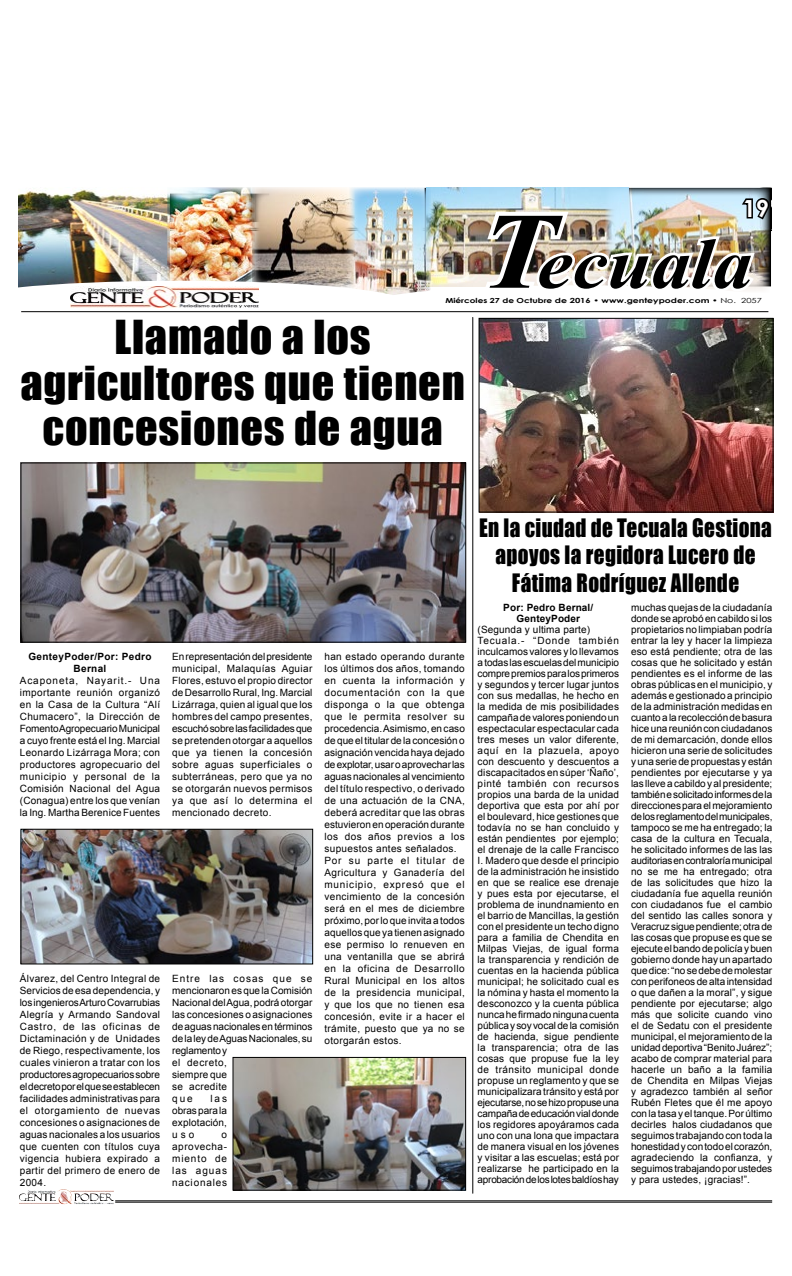
<style>
.page{position:relative;width:792px;height:1276px;background:#fff}
.page>*{position:absolute;margin:0;border:0;box-sizing:border-box;transform-origin:0 0}
.t1{font:italic 700 108.6px "Times New Roman";color:#000;scale:1.1 1}
.t2{font:italic 700 71.7px "Times New Roman";color:#000;scale:1.1 1}
.t3{font:43px/45.7px "Impact";letter-spacing:.02em;color:#000;text-align:center}
.t4{font:700 25.2px "Century Gothic";color:#fff;scale:1.14 1}
.t5{font:700 23.6px "Century Gothic";color:#fff}
.t6{font:23.3px/27.6px "Impact";letter-spacing:.02em;color:#000;text-align:center;scale:.91 1}
.t7{font:10px/11px "Arial";letter-spacing:.015em;color:#000;text-align:justify}
.t8{font:10px/12px "Arial";letter-spacing:.035em;color:#000}
.t9{font:700 10px/12px "Arial";letter-spacing:.025em;color:#000;text-align:center}
.t10{font:700 7px "Century Gothic";color:#000;scale:1.29 1}
.s1{font-weight:400}
</style>
<div class="page">
<hr style="left:115px;top:1200px;width:657px;height:1px;background:#000">
<hr style="left:115px;top:1201px;width:657px;height:1px;background:#000">
<img style="left:57px;top:1189px;width:15px;height:12px">
<img style="left:431px;top:188px;width:47px;height:98px">
<img style="left:18px;top:189px;width:149px;height:92px">
<img style="left:167px;top:188px;width:86px;height:93px">
<img style="left:354px;top:188px;width:77px;height:104px">
<img style="left:253px;top:188px;width:101px;height:93px">
<svg style="left:18px;top:281px;width:392px;height:32px"></svg>
<img style="left:71px;top:286px;width:187px;height:22px">
<div style="left:368px;top:285px;width:421px;height:37px;background:#fff;border-radius:50%"></div>
<hr style="left:21px;top:311px;width:747px;height:1px;background:#000">
<img style="left:478px;top:187px;width:294px;height:104px">
<img style="left:22px;top:464px;width:442px;height:176px">
<div style="left:20px;top:462px;width:446px;height:180px;border:1px solid #000"></div>
<hr style="left:472px;top:317px;width:1px;height:876px;background:#000">
<img style="left:22px;top:830px;width:289px;height:132px">
<div style="left:20px;top:828px;width:293px;height:136px;border:1px solid #000"></div>
<img style="left:235px;top:1059px;width:229px;height:129px">
<div style="left:233px;top:1057px;width:233px;height:133px;border:1px solid #000"></div>
<img style="left:481px;top:320px;width:291px;height:190px">
<div style="left:479px;top:318px;width:295px;height:194px;border:1px solid #000"></div>
<h3 class="t4" style="left:741px;top:188px;width:30px">19</h3>
<h3 class="t5" style="left:743px;top:190px;width:28px">19</h3>
<h1 class="t1" style="left:480px;top:176px;width:68px">T</h1>
<h2 class="t2" style="left:538px;top:214px;width:197px">ecuala</h2>
<p class="t10" style="left:445px;top:295px;width:247px">Miércoles 27 de Octubre de 2016 • www.genteypoder.com • <span class="s1">No. 2057</span></p>
<h3 class="t3" style="left:20px;top:313px;width:446px">Llamado a los agricultores que tienen concesiones de agua</h3>
<p class="t9" style="left:28px;top:651px;width:125px">GenteyPoder/Por: Pedro<br>Bernal</p>
<p class="t7" style="left:20px;top:675px;width:142px;line-height:12px">Acaponeta, Nayarit.- Una importante reunión organizó en la Casa de la Cultura “Alí Chumacero”, la Dirección de Fomento Agropecuario Municipal a cuyo frente está el Ing. Marcial Leonardo Lizárraga Mora; con productores agropecuario del municipio y personal de la Comisión Nacional del Agua (Conagua) entre los que venían la Ing. Martha Berenice Fuentes</p>
<p class="t7" style="left:20px;top:972px;width:142px;line-height:12px">Álvarez, del Centro Integral de Servicios de esa dependencia, y los ingenieros Arturo Covarrubias Alegría y Armando Sandoval Castro, de las oficinas de Dictaminación y de Unidades de Riego, respectivamente, los cuales vinieron a tratar con los productores agropecuarios sobre el decreto por el que se establecen facilidades administrativas para el otorgamiento de nuevas concesiones o asignaciones de aguas nacionales a los usuarios que cuenten con títulos cuya vigencia hubiera expirado a partir del primero de enero de 2004.</p>
<p class="t7" style="left:172px;top:650px;width:142px;line-height:12px">En representación del presidente municipal, Malaquías Aguiar Flores, estuvo el propio director de Desarrollo Rural, Ing. Marcial Lizárraga, quien al igual que los hombres del campo presentes, escuchó sobre las facilidades que se pretenden otorgar a aquellos que ya tienen la concesión sobre aguas superficiales o subterráneas, pero que ya no se otorgarán nuevos permisos ya que así lo determina el mencionado decreto.</p>
<p class="t7" style="left:172px;top:972px;width:142px;line-height:12px;text-align:left">Entre las cosas que se mencionaron es que la Comisión<br>Nacional del Agua, podrá otorgar las concesiones o asignaciones de aguas nacionales en términos de la ley de Aguas Nacionales, su reglamento y<br>el decreto,<br>siempre que<br>se acredite<br>que</p>
<p class="t7" style="left:172px;top:1092px;width:56px;line-height:12px;text-indent:38px">las obras para la explotación, uso</p>
<p class="t7" style="left:172px;top:1128px;width:56px;line-height:12px;text-indent:49px">o aprovecha&shy;miento de las aguas nacionales</p>
<p class="t8" style="left:325px;top:650px;width:142px">han estado operando durante los últimos dos años, tomando en cuenta la información y documentación con la que disponga o la que obtenga que le permita resolver su procedencia. Asimismo, en caso de que el titular de la concesión o asignación vencida haya dejado de explotar, usar o aprovechar las aguas nacionales al vencimiento del título respectivo, o derivado de una actuación de la CNA, deberá acreditar que las obras estuvieron en operación durante los dos años previos a los supuestos antes señalados.<br>Por su parte el titular de<br>Agricultura y Ganadería del municipio, expresó que el vencimiento de la concesión será en el mes de diciembre próximo, por lo que invita a todos aquellos que ya tienen asignado ese permiso lo renueven en una ventanilla que se abrirá en la oficina de Desarrollo<br>Rural Municipal en los altos de la presidencia municipal, y que los que no tienen esa concesión, evite ir a hacer el trámite, puesto que ya no se otorgarán estos.</p>
<h3 class="t6" style="left:479px;top:513px;width:323px">En la ciudad de Tecuala Gestiona apoyos la regidora Lucero de<br>Fátima Rodríguez Allende</h3>
<p class="t9" style="left:503px;top:601px;width:92px;line-height:11px">Por: Pedro Bernal/<br>GenteyPoder</p>
<p class="t7" style="left:478px;top:623px;width:143px;text-align:left">(Segunda y ultima parte)<br>Tecuala.- “Donde también inculcamos valores y lo llevamos a todas las escuelas del municipio compre premios para los primeros y segundos y tercer lugar juntos con sus medallas, he hecho en la medida de mis posibilidades campaña de valores poniendo un espectacular espectacular cada tres meses un valor diferente, aquí en la plazuela, apoyo con descuento y descuentos a discapacitados en súper ‘Ñaño’, pinté también con recursos propios una barda de la unidad deportiva que esta por ahí por el boulevard, hice gestiones que todavía no se han concluido y están pendientes por ejemplo; el drenaje de la calle Francisco<br>I. Madero que desde el principio de la administración he insistido en que se realice ese drenaje y pues esta por ejecutarse, el problema de inundnamiento en el barrio de Mancillas, la gestión con el presidente un techo digno para a familia de Chendita en<br>Milpas Viejas, de igual forma la transparencia y rendición de cuentas en la hacienda pública municipal; he solicitado cual es la nómina y hasta el momento la desconozco y la cuenta pública nunca he firmado ninguna cuenta pública y soy vocal de la comisión de hacienda, sigue pendiente la transparencia; otra de las cosas que propuse fue la ley de tránsito municipal donde propuse un reglamento y que se municipalizara tránsito y está por ejecutarse, no se hizo propuse una campaña de educación vial donde los regidores apoyáramos cada uno con una lona que impactara de manera visual en los jóvenes y visitar a las escuelas; está por realizarse he participado en la aprobación de los lotes baldíos hay</p>
<p class="t7" style="left:631px;top:601px;width:143px">muchas quejas de la ciudadanía donde se aprobó en cabildo si los propietarios no limpiaban podría entrar la ley y hacer la limpieza eso está pendiente; otra de las cosas que he solicitado y están pendientes es el informe de las obras públicas en el municipio, y además e gestionado a principio de la administración medidas en cuanto a la recolección de basura hice una reunión con ciudadanos de mi demarcación, donde ellos hicieron una serie de solicitudes y una serie de propuestas y están pendientes por ejecutarse y ya las lleve a cabildo y al presidente; también e solicitado informes de la direcciones para el mejoramiento de los reglamento del municipales, tampoco se me ha entregado; la casa de la cultura en Tecuala, he solicitado informes de las las auditorias en contraloría municipal no se me ha entregado; otra de las solicitudes que hizo la ciudadanía fue aquella reunión con ciudadanos fue el cambio del sentido las calles sonora y Veracruz sigue pendiente; otra de las cosas que propuse es que se ejecute el bando de policía y buen gobierno donde hay un apartado que dice: “no se debe de molestar con perifoneos de alta intensidad o que dañen a la moral”, y sigue pendiente por ejecutarse; algo más que solicite cuando vino el de Sedatu con el presidente municipal, el mejoramiento de la unidad deportiva “Benito Juárez”; acabo de comprar material para hacerle un baño a la familia de Chendita en Milpas Viejas y agradezco también al señor Rubén Fletes que él me apoyo con la tasa y el tanque. Por último decirles halos ciudadanos que seguimos trabajando con toda la honestidad y con todo el corazón, agradeciendo la confianza, y seguimos trabajando por ustedes y para ustedes, ¡gracias!”.</p>
</div>
